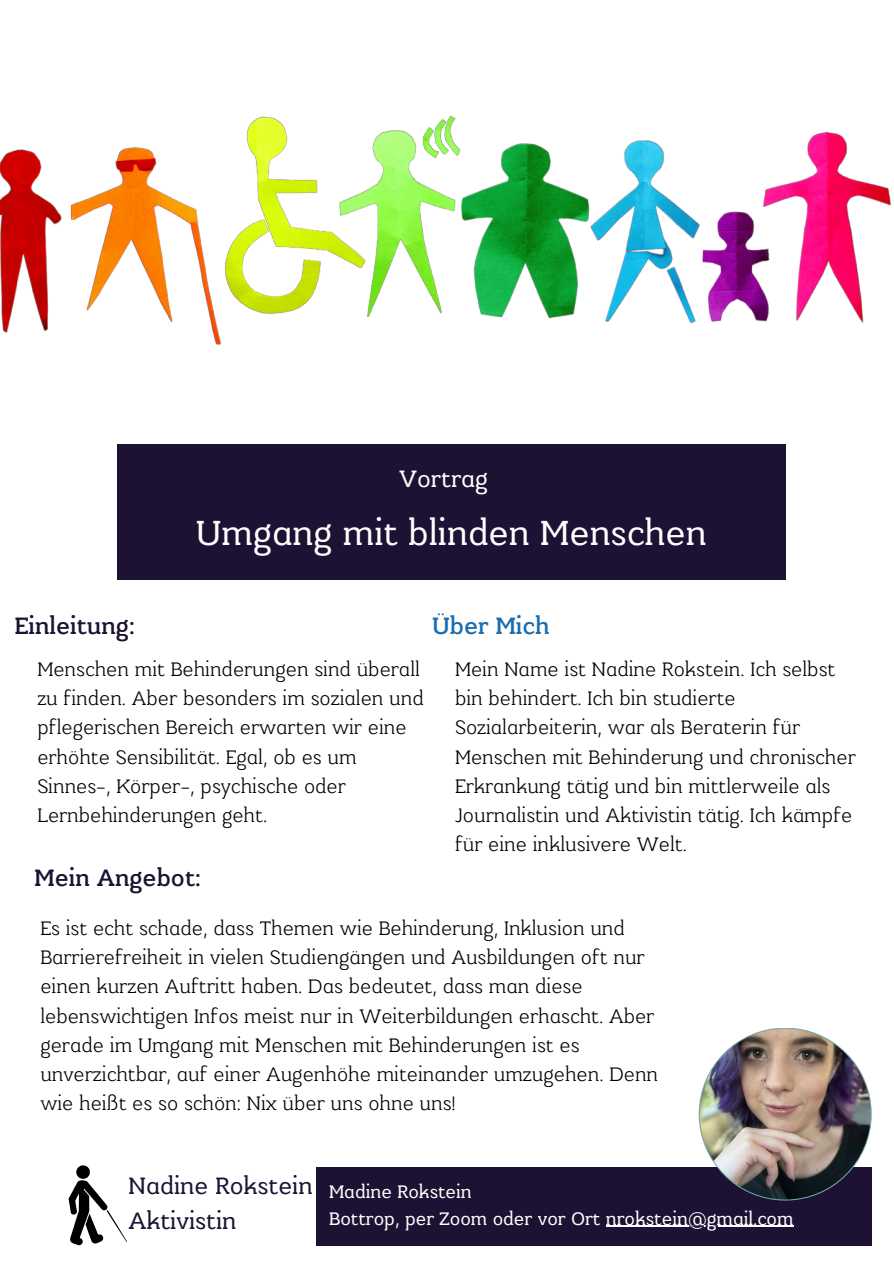
<style>
.page{position:relative;width:894px;height:1264px;background:#fff}
.page>*{position:absolute;margin:0;border:0;box-sizing:border-box;transform-origin:0 0}
.t1{font:37.65px "Kulachat Slab";color:#fff}
.t2{font:25.5px "Kulachat Slab";color:#1d1234}
.t3{font:500 25.5px "Kulachat Slab";color:#1d1234}
.t4{font:500 25.5px "Kulachat Slab";color:#1c6dad}
.t5{font:25.5px "Kulachat Slab";color:#fff}
.t6{font:300 21px/29.2px "Kulachat Slab";color:#000}
.t7{font:19.5px "Kulachat Slab";color:#fff}
</style>
<div class="page">
<img style="left:0;top:115px;width:891px;height:370px">
<div style="left:117px;top:445px;width:668px;height:135px;background:#1d1234"></div>
<div style="left:316px;top:1167px;width:555px;height:78px;background:#1d1234"></div>
<img style="left:699px;top:1028px;width:171px;height:171px;border-radius:50%">
<svg style="left:69px;top:1165px;width:58px;height:80px"></svg>
<hr style="left:605px;top:1225px;width:188px;height:1px;background:#fff">
<p class="t5" style="left:399px;top:463px;width:90px">Vortrag</p>
<p class="t1" style="left:196px;top:510px;width:512px">Umgang mit blinden Menschen</p>
<p class="t4" style="left:432px;top:610px;width:119px">Über Mich</p>
<p class="t6" style="left:455px;top:653px;width:402px">Mein Name ist Nadine Rokstein. Ich selbst bin behindert. Ich bin studierte Sozialarbeiterin, war als Beraterin für Menschen mit Behinderung und chronischer Erkrankung tätig und bin mittlerweile als Journalistin und Aktivistin tätig. Ich kämpfe für eine inklusivere Welt.</p>
<p class="t3" style="left:15px;top:610px;width:121px">Einleitung:</p>
<p class="t6" style="left:37px;top:653px;width:388px">Menschen mit Behinderungen sind überall zu finden. Aber besonders im sozialen und pflegerischen Bereich erwarten wir eine erhöhte Sensibilität. Egal, ob es um Sinnes-, Körper-, psychische oder Lernbehinderungen geht.</p>
<p class="t3" style="left:35px;top:862px;width:168px">Mein Angebot:</p>
<p class="t6" style="left:40px;top:912px;width:619px">Es ist echt schade, dass Themen wie Behinderung, Inklusion und Barrierefreiheit in vielen Studiengängen und Ausbildungen oft nur einen kurzen Auftritt haben. Das bedeutet, dass man diese lebenswichtigen Infos meist nur in Weiterbildungen erhascht. Aber gerade im Umgang mit Menschen mit Behinderungen ist es unverzichtbar, auf einer Augenhöhe miteinander umzugehen. Denn wie heißt es so schön: Nix über uns ohne uns!</p>
<p class="t2" style="left:128px;top:1170px;width:186px">Nadine Rokstein</p>
<p class="t2" style="left:128px;top:1205px;width:109px">Aktivistin</p>
<p class="t7" style="left:329px;top:1179px;width:144px">Madine Rokstein</p>
<p class="t7" style="left:329px;top:1206px;width:466px">Bottrop, per Zoom oder vor Ort nrokstein@gmail.com</p>
</div>
